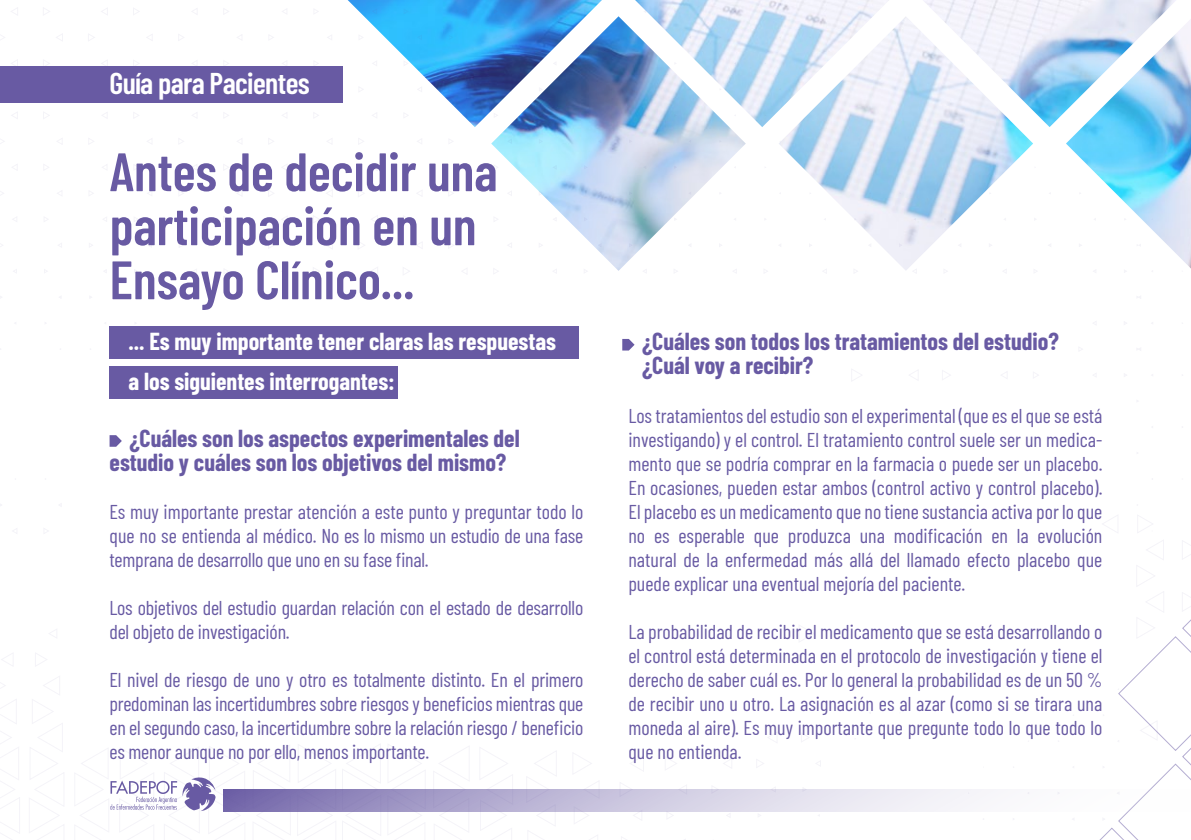
<style>
.page{position:relative;width:1191px;height:840px;background:#fff}
.page>*{position:absolute;margin:0;border:0;box-sizing:border-box;transform-origin:0 0}
.t1{font:600 54px/54px "Barlow Condensed";letter-spacing:-.005em;color:#685aa3}
.t2{font:600 30px "Barlow Condensed";letter-spacing:-.02em;color:#fff}
.t3{font:700 24px/24px "Barlow Condensed";color:#685aa3}
.t4{font:700 24px/40px "Barlow Condensed";color:#fff}
.t5{font:20px/24px "Barlow Condensed";letter-spacing:-.01em;color:#685aa3;text-align:justify}
</style>
<div class="page">
<svg style="left:110px;top:435px;width:12px;height:12px"></svg>
<svg style="left:622px;top:339px;width:12px;height:11px"></svg>
<img style="left:348px;top:0;width:843px;height:271px">
<svg style="left:245px;top:789px;width:784px;height:22px"></svg>
<div style="left:110px;top:326px;width:469px;height:32px;background:#685aa3"></div>
<div style="left:110px;top:366px;width:288px;height:32px;background:#685aa3"></div>
<svg style="left:802px;top:788px;width:5px;height:3px"></svg>
<svg style="left:770px;top:787px;width:5px;height:5px"></svg>
<svg style="left:711px;top:786px;width:8px;height:7px"></svg>
<svg style="left:801px;top:733px;width:8px;height:9px"></svg>
<svg style="left:678px;top:785px;width:9px;height:9px"></svg>
<svg style="left:666px;top:811px;width:8px;height:8px"></svg>
<svg style="left:633px;top:809px;width:9px;height:11px"></svg>
<svg style="left:630px;top:756px;width:14px;height:15px"></svg>
<svg style="left:619px;top:782px;width:14px;height:15px"></svg>
<svg style="left:583px;top:781px;width:16px;height:17px"></svg>
<svg style="left:573px;top:806px;width:16px;height:18px"></svg>
<svg style="left:526px;top:751px;width:31px;height:88px"></svg>
<svg style="left:479px;top:747px;width:34px;height:90px"></svg>
<svg style="left:433px;top:746px;width:36px;height:91px"></svg>
<svg style="left:387px;top:744px;width:38px;height:95px"></svg>
<svg style="left:342px;top:744px;width:39px;height:95px"></svg>
<svg style="left:297px;top:744px;width:39px;height:94px"></svg>
<svg style="left:252px;top:745px;width:39px;height:94px"></svg>
<svg style="left:1033px;top:269px;width:5px;height:4px"></svg>
<svg style="left:1002px;top:268px;width:4px;height:5px"></svg>
<svg style="left:943px;top:269px;width:5px;height:4px"></svg>
<svg style="left:912px;top:268px;width:4px;height:5px"></svg>
<svg style="left:853px;top:268px;width:5px;height:5px"></svg>
<svg style="left:822px;top:268px;width:4px;height:4px"></svg>
<svg style="left:763px;top:268px;width:5px;height:5px"></svg>
<svg style="left:732px;top:268px;width:4px;height:5px"></svg>
<svg style="left:673px;top:269px;width:5px;height:4px"></svg>
<svg style="left:583px;top:269px;width:5px;height:4px"></svg>
<svg style="left:552px;top:268px;width:5px;height:5px"></svg>
<svg style="left:493px;top:268px;width:6px;height:6px"></svg>
<svg style="left:1078px;top:243px;width:4px;height:4px"></svg>
<svg style="left:1048px;top:243px;width:3px;height:4px"></svg>
<svg style="left:988px;top:243px;width:4px;height:4px"></svg>
<svg style="left:958px;top:243px;width:3px;height:4px"></svg>
<svg style="left:899px;top:243px;width:3px;height:4px"></svg>
<svg style="left:868px;top:243px;width:3px;height:4px"></svg>
<svg style="left:809px;top:243px;width:3px;height:4px"></svg>
<svg style="left:778px;top:243px;width:3px;height:4px"></svg>
<svg style="left:719px;top:243px;width:3px;height:4px"></svg>
<svg style="left:688px;top:243px;width:3px;height:4px"></svg>
<svg style="left:629px;top:243px;width:3px;height:4px"></svg>
<svg style="left:598px;top:243px;width:3px;height:4px"></svg>
<svg style="left:538px;top:243px;width:5px;height:5px"></svg>
<svg style="left:507px;top:242px;width:5px;height:6px"></svg>
<svg style="left:461px;top:267px;width:6px;height:7px"></svg>
<svg style="left:643px;top:217px;width:3px;height:4px"></svg>
<svg style="left:584px;top:217px;width:3px;height:4px"></svg>
<svg style="left:553px;top:217px;width:3px;height:4px"></svg>
<svg style="left:493px;top:216px;width:6px;height:6px"></svg>
<svg style="left:461px;top:216px;width:6px;height:6px"></svg>
<svg style="left:448px;top:241px;width:6px;height:8px"></svg>
<svg style="left:1136px;top:244px;width:4px;height:3px"></svg>
<svg style="left:598px;top:191px;width:3px;height:4px"></svg>
<svg style="left:539px;top:191px;width:4px;height:5px"></svg>
<svg style="left:507px;top:190px;width:5px;height:6px"></svg>
<svg style="left:448px;top:190px;width:6px;height:7px"></svg>
<svg style="left:416px;top:241px;width:6px;height:8px"></svg>
<svg style="left:402px;top:267px;width:8px;height:8px"></svg>
<svg style="left:584px;top:165px;width:3px;height:4px"></svg>
<svg style="left:553px;top:165px;width:3px;height:4px"></svg>
<svg style="left:493px;top:165px;width:5px;height:5px"></svg>
<svg style="left:462px;top:164px;width:5px;height:6px"></svg>
<svg style="left:416px;top:189px;width:6px;height:8px"></svg>
<svg style="left:403px;top:215px;width:7px;height:8px"></svg>
<svg style="left:370px;top:266px;width:8px;height:9px"></svg>
<svg style="left:598px;top:139px;width:3px;height:4px"></svg>
<svg style="left:539px;top:139px;width:4px;height:5px"></svg>
<svg style="left:507px;top:139px;width:5px;height:5px"></svg>
<svg style="left:448px;top:138px;width:6px;height:6px"></svg>
<svg style="left:417px;top:138px;width:5px;height:6px"></svg>
<svg style="left:403px;top:164px;width:6px;height:7px"></svg>
<svg style="left:370px;top:215px;width:8px;height:8px"></svg>
<svg style="left:357px;top:241px;width:8px;height:9px"></svg>
<svg style="left:75px;top:746px;width:170px;height:92px"></svg>
<svg style="left:553px;top:113px;width:3px;height:4px"></svg>
<svg style="left:494px;top:113px;width:4px;height:5px"></svg>
<svg style="left:462px;top:112px;width:5px;height:6px"></svg>
<svg style="left:403px;top:112px;width:6px;height:6px"></svg>
<svg style="left:371px;top:163px;width:6px;height:8px"></svg>
<svg style="left:358px;top:189px;width:7px;height:8px"></svg>
<svg style="left:539px;top:87px;width:4px;height:4px"></svg>
<svg style="left:508px;top:87px;width:3px;height:5px"></svg>
<svg style="left:448px;top:87px;width:5px;height:5px"></svg>
<svg style="left:417px;top:86px;width:5px;height:6px"></svg>
<svg style="left:372px;top:112px;width:5px;height:7px"></svg>
<svg style="left:358px;top:138px;width:6px;height:7px"></svg>
<svg style="left:553px;top:61px;width:3px;height:4px"></svg>
<svg style="left:494px;top:61px;width:4px;height:5px"></svg>
<svg style="left:462px;top:61px;width:5px;height:5px"></svg>
<svg style="left:403px;top:61px;width:5px;height:5px"></svg>
<svg style="left:372px;top:60px;width:5px;height:6px"></svg>
<svg style="left:358px;top:86px;width:6px;height:7px"></svg>
<svg style="left:29px;top:676px;width:35px;height:162px"></svg>
<svg style="left:539px;top:35px;width:3px;height:4px"></svg>
<svg style="left:508px;top:35px;width:3px;height:5px"></svg>
<svg style="left:449px;top:35px;width:4px;height:5px"></svg>
<svg style="left:417px;top:35px;width:5px;height:5px"></svg>
<svg style="left:358px;top:35px;width:6px;height:5px"></svg>
<svg style="left:35px;top:653px;width:12px;height:13px"></svg>
<svg style="left:553px;top:9px;width:3px;height:4px"></svg>
<svg style="left:494px;top:9px;width:4px;height:5px"></svg>
<svg style="left:463px;top:9px;width:4px;height:5px"></svg>
<svg style="left:403px;top:9px;width:5px;height:5px"></svg>
<svg style="left:372px;top:9px;width:5px;height:5px"></svg>
<svg style="left:2px;top:684px;width:18px;height:153px"></svg>
<svg style="left:1058px;top:540px;width:132px;height:299px"></svg>
<div style="left:0;top:66px;width:342px;height:36px;background:#685aa3"></div>
<h2 class="t2" style="left:110px;top:61px;width:202px">Guía para Pacientes</h2>
<h1 class="t1" style="left:110px;top:141px;width:389px">Antes de decidir una participación en un<br>Ensayo Clínico...</h1>
<p class="t4" style="left:129px;top:320px;width:429px">... Es muy importante tener claras las respuestas a los siguientes interrogantes:</p>
<p class="t3" style="left:110px;top:425px;width:411px;text-indent:20px">¿Cuáles son los aspectos experimentales del estudio y cuáles son los objetivos del mismo?</p>
<p class="t5" style="left:109px;top:498px;width:475px">Es muy importante prestar atención a este punto y preguntar todo lo que no se entienda al médico. No es lo mismo un estudio de una fase temprana de desarrollo que uno en su fase final.</p>
<p class="t5" style="left:109px;top:594px;width:475px">Los objetivos del estudio guardan relación con el estado de desarrollo del objeto de investigación.</p>
<p class="t5" style="left:109px;top:666px;width:475px">El nivel de riesgo de uno y otro es totalmente distinto. En el primero predominan las incertidumbres sobre riesgos y beneficios mientras que en el segundo caso, la incertidumbre sobre la relación riesgo / beneficio es menor aunque no por ello, menos importante.</p>
<p class="t3" style="left:642px;top:328px;width:418px">¿Cuáles son todos los tratamientos del estudio? ¿Cuál voy a recibir?</p>
<p class="t5" style="left:628px;top:402px;width:475px">Los tratamientos del estudio son el experimental (que es el que se está investigando) y el control. El tratamiento control suele ser un medica&shy;mento que se podría comprar en la farmacia o puede ser un placebo.<br>En ocasiones, pueden estar ambos (control activo y control placebo).<br>El placebo es un medicamento que no tiene sustancia activa por lo que no es esperable que produzca una modificación en la evolución natural de la enfermedad más allá del llamado efecto placebo que puede explicar una eventual mejoría del paciente.</p>
<p class="t5" style="left:628px;top:618px;width:475px">La probabilidad de recibir el medicamento que se está desarrollando o el control está determinada en el protocolo de investigación y tiene el derecho de saber cuál es. Por lo general la probabilidad es de un 50 % de recibir uno u otro. La asignación es al azar (como si se tirara una moneda al aire). Es muy importante que pregunte todo lo que todo lo que no entienda.</p>
</div>
